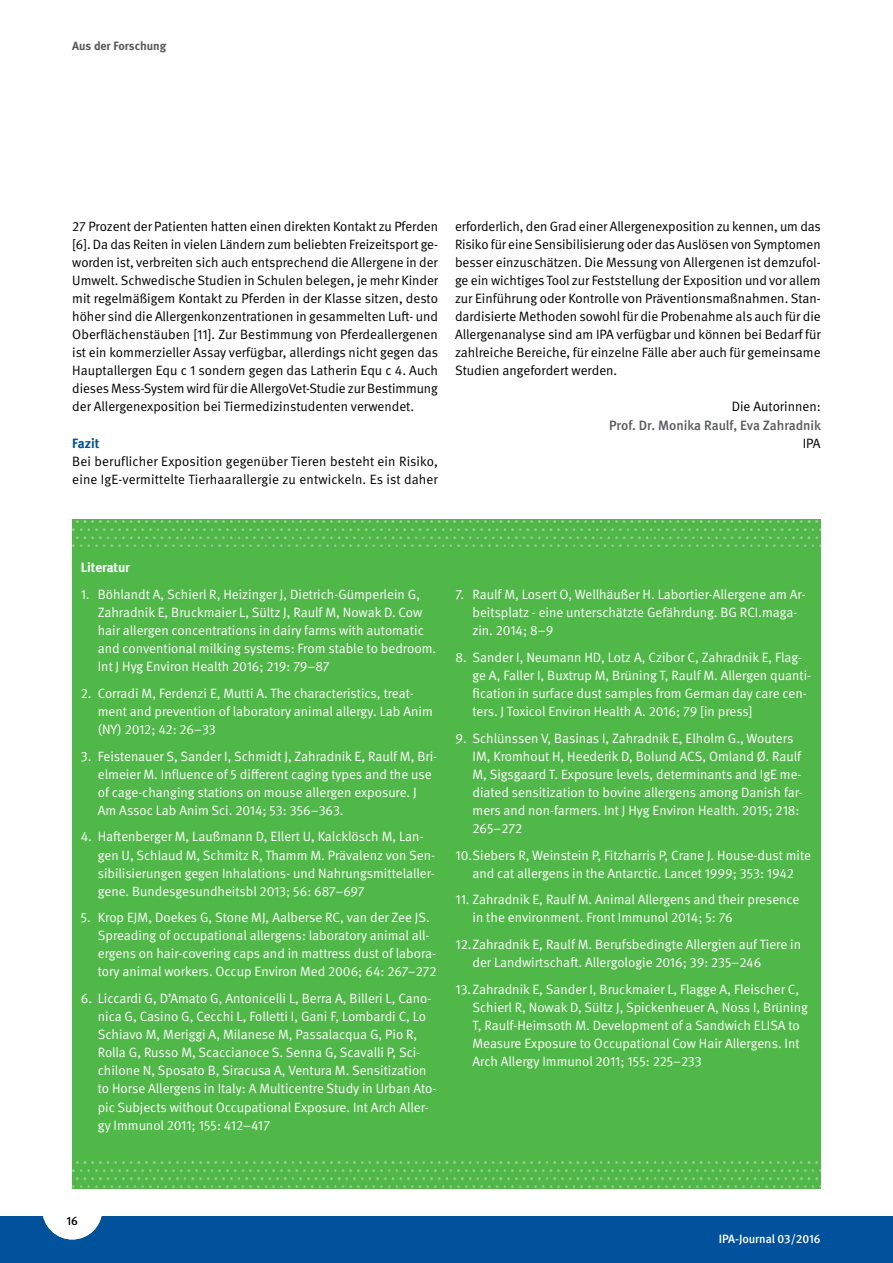
<style>
.page{position:relative;width:893px;height:1263px;background:#fff}
.page>*{position:absolute;margin:0;border:0;box-sizing:border-box;transform-origin:0 0}
.t1{font:13.5px/18.1px "DGUV Meta";color:#fff}
.t2{font:13.5px/18px "DGUV Meta";color:#000;text-align:justify}
.t3{font:500 13.5px "DGUV Meta";color:#58595b}
.t4{font:700 13.5px "DGUV Meta";color:#fff}
.t5{font:700 13.5px "DGUV Meta";letter-spacing:-.005em;color:#00529c}
.t6{font:500 12px "DGUV Meta";color:#fff}
.t7{font:700 12px "DGUV Meta";color:#58595b}
.t8{font:500 12px "DGUV Meta";color:#000}
</style>
<div class="page">
<div style="left:0;top:1216px;width:893px;height:47px;background:#00529c"></div>
<div style="left:42px;top:1179px;width:60px;height:60px;background:#fff;border-radius:50%"></div>
<div style="left:72px;top:520px;width:749px;height:669px;background:#50b848"></div>
<img style="left:72px;top:520px;width:749px;height:27px">
<img style="left:72px;top:1162px;width:749px;height:26px">
<p class="t7" style="left:72px;top:39px;width:96px">Aus der Forschung</p>
<p class="t2" style="left:72px;top:217px;width:367px">27 Prozent der Patienten hatten einen direkten Kontakt zu Pferden [6]. Da das Reiten in vielen Ländern zum beliebten Freizeitsport ge&shy;worden ist, verbreiten sich auch entsprechend die Allergene in der Umwelt. Schwedische Studien in Schulen belegen, je mehr Kinder mit regelmäßigem Kontakt zu Pferden in der Klasse sitzen, desto höher sind die Allergenkonzentrationen in gesammelten Luft- und Oberflächenstäuben [11]. Zur Bestimmung von Pferdeallergenen ist ein kommerzieller Assay verfügbar, allerdings nicht gegen das Hauptallergen Equ c 1 sondern gegen das Latherin Equ c 4. Auch dieses Mess-System wird für die AllergoVet-Studie zur Bestimmung der Allergenexposition bei Tiermedizinstudenten verwendet.</p>
<p class="t5" style="left:72px;top:435px;width:29px">Fazit</p>
<p class="t2" style="left:72px;top:452px;width:367px">Bei beruflicher Exposition gegenüber Tieren besteht ein Risiko, eine IgE-vermittelte Tierhaarallergie zu entwickeln. Es ist daher</p>
<p class="t2" style="left:455px;top:217px;width:367px">erforderlich, den Grad einer Allergenexposition zu kennen, um das Risiko für eine Sensibilisierung oder das Auslösen von Symptomen besser einzuschätzen. Die Messung von Allergenen ist demzufol&shy;ge ein wichtiges Tool zur Feststellung der Exposition und vor allem zur Einführung oder Kontrolle von Präventionsmaßnahmen. Stan&shy;dardisierte Methoden sowohl für die Probenahme als auch für die Allergenanalyse sind am IPA verfügbar und können bei Bedarf für zahlreiche Bereiche, für einzelne Fälle aber auch für gemeinsame Studien angefordert werden.</p>
<p class="t2" style="left:732px;top:398px;width:90px">Die Autorinnen:</p>
<p class="t3" style="left:609px;top:417px;width:213px">Prof. Dr. Monika Raulf, Eva Zahradnik</p>
<p class="t2" style="left:803px;top:434px;width:19px">IPA</p>
<p class="t4" style="left:81px;top:560px;width:51px">Literatur</p>
<p class="t1" style="left:98px;top:585px;width:340px;text-indent:-17px">1. Böhlandt A, Schierl R, Heizinger J, Dietrich-Gümperlein G, Zahradnik E, Bruckmaier L, Sültz J, Raulf M, Nowak D. Cow hair allergen concentrations in dairy farms with automatic and conventional milking systems: From stable to bedroom.<br>Int J Hyg Environ Health 2016; 219: 79–87</p>
<p class="t1" style="left:98px;top:684px;width:337px;text-indent:-17px">2. Corradi M, Ferdenzi E, Mutti A. The characteristics, treat&shy;ment and prevention of laboratory animal allergy. Lab Anim (NY) 2012; 42: 26–33</p>
<p class="t1" style="left:98px;top:747px;width:341px;text-indent:-17px">3. Feistenauer S, Sander I, Schmidt J, Zahradnik E, Raulf M, Bri&shy;elmeier M. Influence of 5 different caging types and the use of cage-changing stations on mouse allergen exposure. J Am Assoc Lab Anim Sci. 2014; 53: 356–363.</p>
<p class="t1" style="left:98px;top:828px;width:339px;text-indent:-17px">4. Haftenberger M, Laußmann D, Ellert U, Kalcklösch M, Lan&shy;gen U, Schlaud M, Schmitz R, Thamm M. Prävalenz von Sen&shy;sibilisierungen gegen Inhalations- und Nahrungsmittelaller&shy;gene. Bundesgesundheitsbl 2013; 56: 687–697</p>
<p class="t1" style="left:98px;top:909px;width:340px;text-indent:-17px">5. Krop EJM, Doekes G, Stone MJ, Aalberse RC, van der Zee JS.<br>Spreading of occupational allergens: laboratory animal all&shy;ergens on hair-covering caps and in mattress dust of labora&shy;tory animal workers. Occup Environ Med 2006; 64: 267–272</p>
<p class="t1" style="left:98px;top:989px;width:340px;text-indent:-17px">6. Liccardi G, D’Amato G, Antonicelli L, Berra A, Billeri L, Cano&shy;nica G, Casino G, Cecchi L, Folletti I, Gani F, Lombardi C, Lo Schiavo M, Meriggi A, Milanese M, Passalacqua G, Pio R, Rolla G, Russo M, Scaccianoce S. Senna G, Scavalli P, Sci&shy;chilone N, Sposato B, Siracusa A, Ventura M. Sensitization to Horse Allergens in Italy: A Multicentre Study in Urban Ato&shy;pic Subjects without Occupational Exposure. Int Arch Aller&shy;gy Immunol 2011; 155: 412–417</p>
<p class="t1" style="left:472px;top:586px;width:335px;text-indent:-17px">7. Raulf M, Losert O, Wellhäußer H. Labortier-Allergene am Ar&shy;beitsplatz - eine unterschätzte Gefährdung. BG RCI.maga&shy;zin. 2014; 8–9</p>
<p class="t1" style="left:472px;top:648px;width:340px;text-indent:-17px">8. Sander I, Neumann HD, Lotz A, Czibor C, Zahradnik E, Flag&shy;ge A, Faller I, Buxtrup M, Brüning T, Raulf M. Allergen quanti&shy;fication in surface dust samples from German day care cen&shy;ters. J Toxicol Environ Health A. 2016; 79 [in press]</p>
<p class="t1" style="left:472px;top:729px;width:332px;text-indent:-17px">9. Schlünssen V, Basinas I, Zahradnik E, Elholm G., Wouters IM, Kromhout H, Heederik D, Bolund ACS, Omland Ø. Raulf M, Sigsgaard T. Exposure levels, determinants and IgE me&shy;diated sensitization to bovine allergens among Danish far&shy;mers and non-farmers. Int J Hyg Environ Health. 2015; 218:<br>265–272</p>
<p class="t1" style="left:455px;top:846px;width:357px;text-align:center">10.Siebers R, Weinstein P, Fitzharris P, Crane J. House-dust mite and cat allergens in the Antarctic. Lancet 1999; 353: 1942</p>
<p class="t1" style="left:472px;top:891px;width:328px;text-indent:-17px">11. Zahradnik E, Raulf M. Animal Allergens and their presence in the environment. Front Immunol 2014; 5: 76</p>
<p class="t1" style="left:472px;top:935px;width:330px;text-indent:-17px">12.Zahradnik E, Raulf M. Berufsbedingte Allergien auf Tiere in der Landwirtschaft. Allergologie 2016; 39: 235–246</p>
<p class="t1" style="left:472px;top:980px;width:337px;text-indent:-17px">13.Zahradnik E, Sander I, Bruckmaier L, Flagge A, Fleischer C, Schierl R, Nowak D, Sültz J, Spickenheuer A, Noss I, Brüning T, Raulf-Heimsoth M. Development of a Sandwich ELISA to Measure Exposure to Occupational Cow Hair Allergens. Int Arch Allergy Immunol 2011; 155: 225–233</p>
<p class="t8" style="left:66px;top:1213px;width:13px">16</p>
<p class="t6" style="left:719px;top:1232px;width:103px">IPA-Journal 03/2016</p>
</div>
